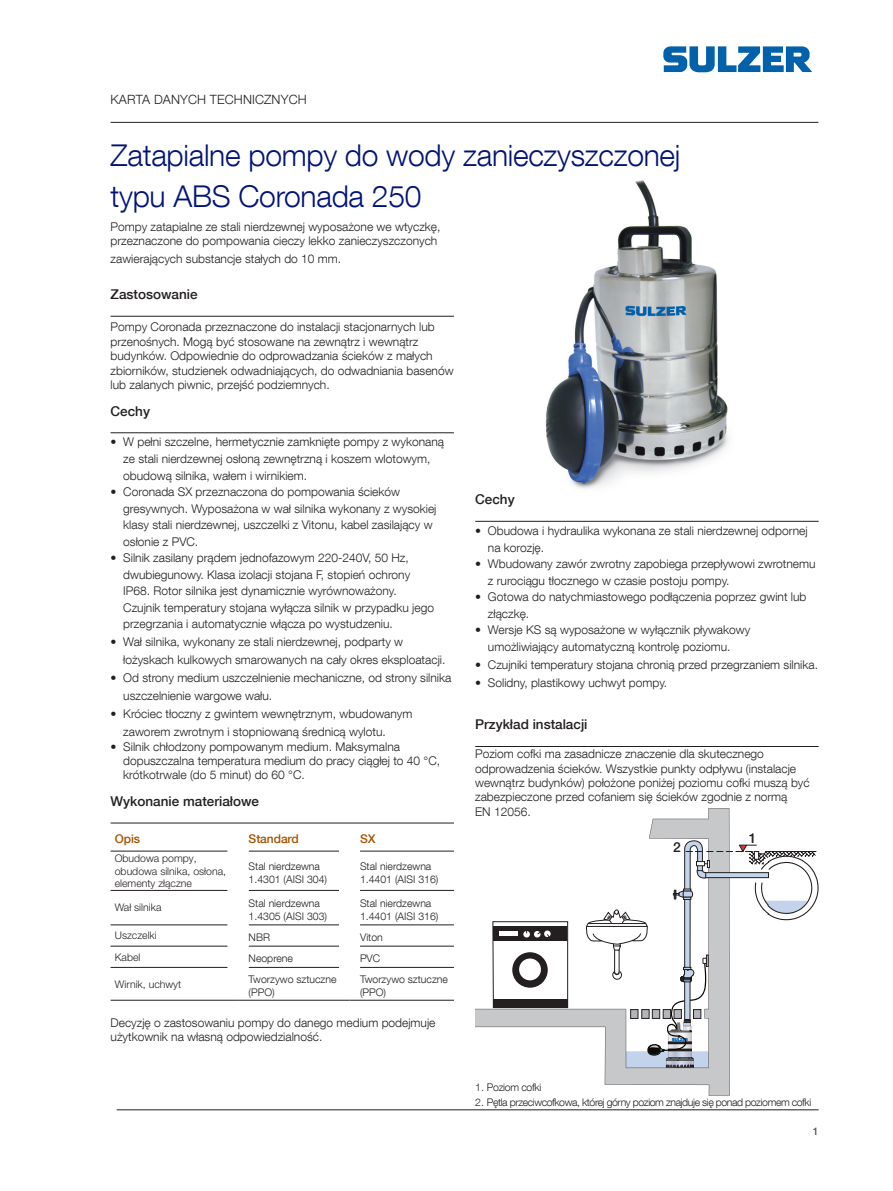
<style>
.page{position:relative;width:893px;height:1191px;background:#fff}
.page>*{position:absolute;margin:0;border:0;box-sizing:border-box;transform-origin:0 0}
.Cover_title_20_pt{font:300 30px/40.5px "Helvetica Neue LT Com";letter-spacing:-.01em;color:#001478}
.t1{font:500 13.8px "Helvetica Neue LT Com";color:#231f20}
.Subtitle_10_pt{font:500 13.5px "Helvetica Neue LT Com";color:#231f20}
.Technical_article_text{font:300 12.75px "Helvetica Neue LT Com";letter-spacing:.01em;color:#231f20}
.Body_text_8{font:300 12px/16.5px "Helvetica Neue LT Com";color:#231f20}
.Body_text{font:300 12px/14.4px "Helvetica Neue LT Com";color:#231f20}
.Table_heading{font:500 12px "Helvetica Neue LT Com";letter-spacing:-.005em;color:#a35200}
.Table_body_text_7{font:300 10.5px/12.6px "Helvetica Neue LT Com";color:#231f20}
.Table_text{font:300 10.5px/12.6px "Helvetica Neue LT Pro";color:#231f20}
.Body_text_8-2{font:300 10.5px "Helvetica Neue LT Com";letter-spacing:-.04em;color:#231f20}
.Table_text-2{font:300 10.5px/12.6px "Helvetica Neue LT Com";color:#231f20}
.t2{font:500 10.5px "Helvetica Neue LT Com";color:#5c5c5f}
</style>
<div class="page">
<img style="left:545px;top:180px;width:184px;height:309px">
<svg style="left:475px;top:808px;width:255px;height:287px"></svg>
<svg style="left:492px;top:921px;width:76px;height:87px"></svg>
<svg style="left:585px;top:840px;width:234px;height:229px"></svg>
<svg style="left:663px;top:46px;width:149px;height:26px"></svg>
<hr style="left:117px;top:1109px;width:702px;height:1px;background:#231f20">
<hr style="left:111px;top:122px;width:707px;height:1px;background:#231f20">
<hr style="left:475px;top:521px;width:344px;height:1px;background:#231f20">
<hr style="left:475px;top:746px;width:344px;height:1px;background:#231f20">
<hr style="left:111px;top:316px;width:343px;height:1px;background:#231f20">
<hr style="left:111px;top:432px;width:343px;height:1px;background:#231f20">
<hr style="left:111px;top:822px;width:343px;height:1px;background:#231f20">
<hr style="left:111px;top:890px;width:117px;height:1px;background:#231f20">
<hr style="left:111px;top:924px;width:117px;height:1px;background:#231f20">
<hr style="left:111px;top:945px;width:117px;height:1px;background:#231f20">
<hr style="left:111px;top:967px;width:117px;height:1px;background:#231f20">
<hr style="left:249px;top:890px;width:90px;height:1px;background:#231f20">
<hr style="left:360px;top:890px;width:94px;height:1px;background:#231f20">
<hr style="left:249px;top:924px;width:90px;height:1px;background:#231f20">
<hr style="left:360px;top:924px;width:94px;height:1px;background:#231f20">
<hr style="left:249px;top:945px;width:90px;height:1px;background:#231f20">
<hr style="left:360px;top:945px;width:94px;height:1px;background:#231f20">
<hr style="left:249px;top:967px;width:90px;height:1px;background:#231f20">
<hr style="left:360px;top:967px;width:94px;height:1px;background:#231f20">
<hr style="left:111px;top:850px;width:117px;height:1px;background:#231f20">
<hr style="left:249px;top:850px;width:90px;height:1px;background:#231f20">
<hr style="left:360px;top:850px;width:94px;height:1px;background:#231f20">
<hr style="left:111px;top:999px;width:127px;height:1px;background:#231f20">
<hr style="left:238px;top:999px;width:112px;height:1px;background:#231f20">
<hr style="left:350px;top:999px;width:104px;height:1px;background:#231f20">
<p class="Technical_article_text" style="left:111px;top:92px;width:198px">KARTA DANYCH TECHNICZNYCH</p>
<p class="Cover_title_20_pt" style="left:111px;top:135px;width:571px">Zatapialne pompy do wody zanieczyszczonej typu ABS Coronada 250</p>
<p class="Body_text_8" style="left:111px;top:219px;width:331px;line-height:14.4px">Pompy zatapialne ze stali nierdzewnej wyposażone we wtyczkę, przeznaczone do pompowania cieczy lekko zanieczyszczonych</p>
<p class="Body_text_8" style="left:111px;top:250px;width:232px">zawierających substancje stałych do 10 mm.</p>
<p class="Subtitle_10_pt" style="left:111px;top:286px;width:89px">Zastosowanie</p>
<p class="Body_text_8" style="left:111px;top:320px;width:344px;line-height:14.4px">Pompy Coronada przeznaczone do instalacji stacjonarnych lub przenośnych. Mogą być stosowane na zewnątrz i wewnątrz budynków. Odpowiednie do odprowadzania ścieków z małych zbiorników, studzienek odwadniających, do odwadniania basenów lub zalanych piwnic, przejść podziemnych.</p>
<p class="Subtitle_10_pt" style="left:111px;top:403px;width:41px">Cechy</p>
<p class="Body_text_8" style="left:123px;top:434px;width:322px;text-indent:-13px">• W pełni szczelne, hermetycznie zamknięte pompy z wykonaną ze stali nierdzewnej osłoną zewnętrzną i koszem wlotowym, obudową silnika, wałem i wirnikiem.</p>
<p class="Body_text_8" style="left:123px;top:483px;width:315px;text-indent:-13px">• Coronada SX przeznaczona do pompowania ścieków gresywnych. Wyposażona w wał silnika wykonany z wysokiej klasy stali nierdzewnej, uszczelki z Vitonu, kabel zasilający w osłonie z PVC.</p>
<p class="Body_text_8" style="left:123px;top:549px;width:312px;text-indent:-13px">• Silnik zasilany prądem jednofazowym 220-240V, 50 Hz, dwubiegunowy. Klasa izolacji stojana F, stopień ochrony IP68. Rotor silnika jest dynamicznie wyrównoważony.<br>Czujnik temperatury stojana wyłącza silnik w przypadku jego przegrzania i automatycznie włącza po wystudzeniu.</p>
<p class="Body_text_8" style="left:123px;top:632px;width:324px;line-height:18px;text-indent:-13px">• Wał silnika, wykonany ze stali nierdzewnej, podparty w łożyskach kulkowych smarowanych na cały okres eksploatacji.</p>
<p class="Body_text_8" style="left:123px;top:668px;width:330px;line-height:18px;text-indent:-13px">• Od strony medium uszczelnienie mechaniczne, od strony silnika uszczelnienie wargowe wału.</p>
<p class="Body_text_8" style="left:123px;top:704px;width:291px;line-height:18px;text-indent:-13px">• Króciec tłoczny z gwintem wewnętrznym, wbudowanym zaworem zwrotnym i stopniowaną średnicą wylotu.</p>
<p class="Body_text_8" style="left:123px;top:739px;width:318px;line-height:14.4px;text-indent:-13px">• Silnik chłodzony pompowanym medium. Maksymalna dopuszczalna temperatura medium do pracy ciągłej to 40 °C, krótkotrwale (do 5 minut) do 60 °C.</p>
<p class="Subtitle_10_pt" style="left:111px;top:793px;width:150px">Wykonanie materiałowe</p>
<p class="Table_heading" style="left:115px;top:831px;width:27px">Opis</p>
<p class="Table_heading" style="left:249px;top:831px;width:52px">Standard</p>
<p class="Table_heading" style="left:360px;top:831px;width:17px">SX</p>
<p class="Table_text" style="left:115px;top:851px;width:113px">Obudowa pompy, obudowa silnika, osłona, elementy złączne</p>
<p class="Table_text-2" style="left:249px;top:860px;width:80px">Stal nierdzewna<br>1.4301 (AISI 304)</p>
<p class="Table_text-2" style="left:360px;top:860px;width:80px">Stal nierdzewna<br>1.4401 (AISI 316)</p>
<p class="Table_text" style="left:115px;top:901px;width:48px">Wał silnika</p>
<p class="Table_body_text_7" style="left:249px;top:896px;width:80px">Stal nierdzewna<br>1.4305 (AISI 303)</p>
<p class="Table_body_text_7" style="left:360px;top:896px;width:80px">Stal nierdzewna<br>1.4401 (AISI 316)</p>
<p class="Table_text" style="left:115px;top:929px;width:43px">Uszczelki</p>
<p class="Table_body_text_7" style="left:249px;top:931px;width:23px">NBR</p>
<p class="Table_body_text_7" style="left:360px;top:931px;width:24px">Viton</p>
<p class="Table_text" style="left:115px;top:950px;width:27px">Kabel</p>
<p class="Table_body_text_7" style="left:249px;top:952px;width:46px">Neoprene</p>
<p class="Table_body_text_7" style="left:360px;top:952px;width:22px">PVC</p>
<p class="Table_text" style="left:115px;top:977px;width:68px">Wirnik, uchwyt</p>
<p class="Table_body_text_7" style="left:249px;top:973px;width:89px">Tworzywo sztuczne</p>
<p class="Table_body_text_7" style="left:249px;top:985px;width:28px">(PPO)</p>
<p class="Table_body_text_7" style="left:360px;top:973px;width:89px">Tworzywo sztuczne</p>
<p class="Table_body_text_7" style="left:360px;top:985px;width:28px">(PPO)</p>
<p class="Body_text" style="left:111px;top:1015px;width:326px">Decyzję o zastosowaniu pompy do danego medium podejmuje użytkownik na własną odpowiedzialność.</p>
<p class="Subtitle_10_pt" style="left:475px;top:491px;width:41px">Cechy</p>
<p class="Body_text_8" style="left:488px;top:522px;width:321px;text-indent:-13px">• Obudowa i hydraulika wykonana ze stali nierdzewnej odpornej na korozję.</p>
<p class="Body_text_8" style="left:488px;top:555px;width:329px;text-indent:-13px">• Wbudowany zawór zwrotny zapobiega przepływowi zwrotnemu z rurociągu tłocznego w czasie postoju pompy.</p>
<p class="Body_text_8" style="left:488px;top:588px;width:320px;text-indent:-13px">• Gotowa do natychmiastowego podłączenia poprzez gwint lub złączkę.</p>
<p class="Body_text_8" style="left:475px;top:621px;width:277px;text-align:center">• Wersje KS są wyposażone w wyłącznik pływakowy umożliwiający automatyczną kontrolę poziomu.</p>
<p class="Body_text_8" style="left:475px;top:656px;width:344px">• Czujniki temperatury stojana chronią przed przegrzaniem silnika.</p>
<p class="Body_text_8" style="left:475px;top:674px;width:193px">• Solidny, plastikowy uchwyt pompy.</p>
<p class="Subtitle_10_pt" style="left:475px;top:716px;width:114px">Przykład instalacji</p>
<p class="Body_text_8" style="left:475px;top:746px;width:336px;line-height:14.4px">Poziom cofki ma zasadnicze znaczenie dla skutecznego odprowadzenia ścieków. Wszystkie punkty odpływu (instalacje wewnątrz budynków) położone poniżej poziomu cofki muszą być zabezpieczone przed cofaniem się ścieków zgodnie z normą<br>EN 12056.</p>
<p class="t1" style="left:673px;top:838px;width:9px">2</p>
<p class="t1" style="left:749px;top:830px;width:9px">1</p>
<p class="Body_text_8-2" style="left:475px;top:1081px;width:68px">1. Poziom cofki</p>
<p class="Body_text_8-2" style="left:475px;top:1096px;width:338px">2. Pętla przeciwcofkowa, której górny poziom znajduje się ponad poziomem cofki</p>
<p class="t2" style="left:813px;top:1124px;width:7px">1</p>
</div>
